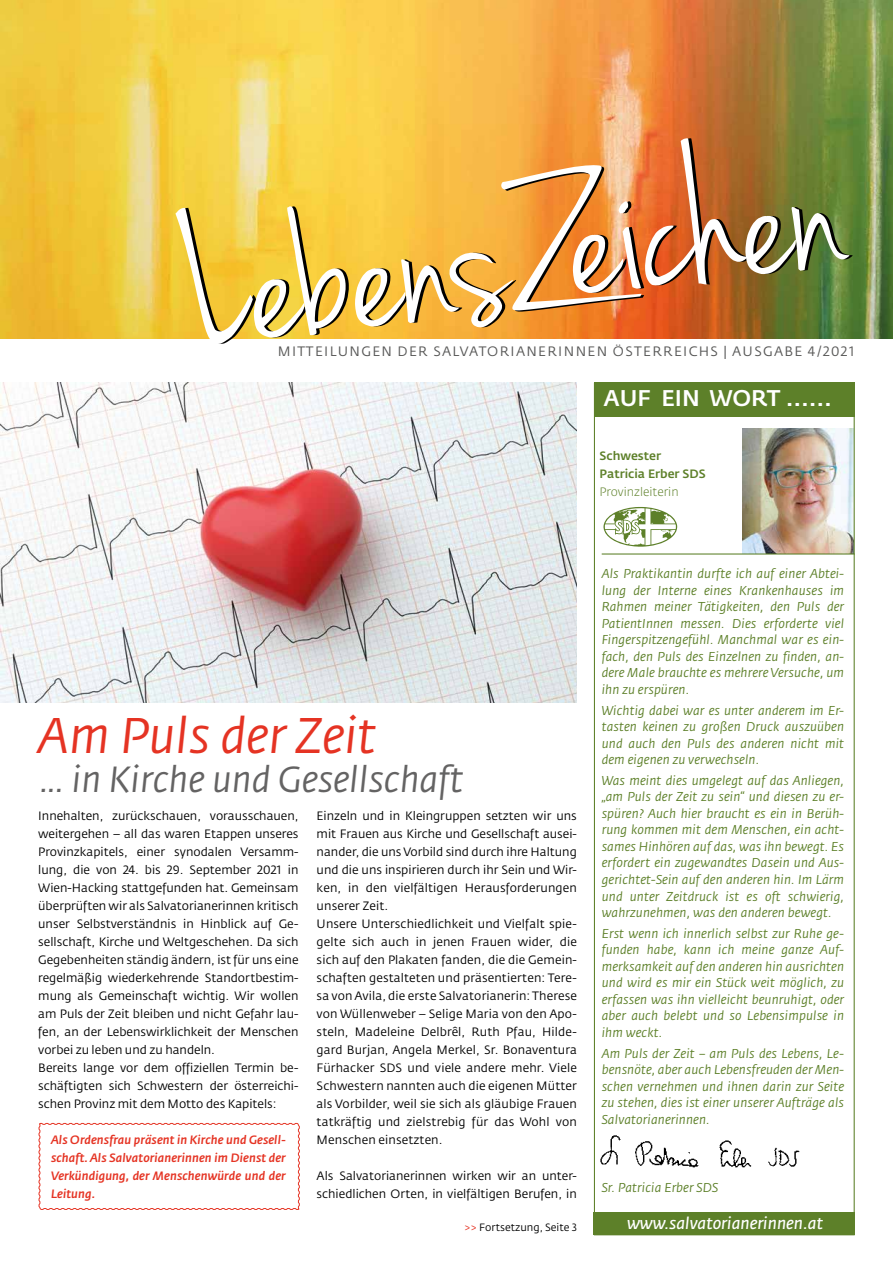
<style>
.page{position:relative;width:893px;height:1263px;background:#fff}
.page>*{position:absolute;margin:0;border:0;box-sizing:border-box;transform-origin:0 0}
.t1{font:49.5px "Fedra Sans CEVA Book Italic TF";color:#e53323}
.t2{font:36px "Fedra Sans CEVA Book Italic TF";color:#646363}
.t3{font:22.5px "Fedra Sans CEVA Medium TF";color:#fff}
.t4{font:16.5px "Fedra Sans CEVA Normal Italic TF";color:#fff}
.t5{font:13.5px "Fedra Sans CEVA";letter-spacing:.1em;color:#575756}
.t6{font:italic 12.75px/16.5px "Fedra Sans CEVA";letter-spacing:.01em;color:#5d8029;text-align:justify}
.t7{font:12px/18px "Fedra Sans CEVA";color:#000}
.t8{font:italic 500 12px/18px "Fedra Sans CEVA";letter-spacing:.01em;color:#e53323;text-align:justify}
.t9{font:12px/18px "Fedra Sans CEVA Medium TF";color:#5d8029}
.t10{font:300 12px "Fedra Sans CEVA";color:#5d8029}
.t11{font:10.5px "Fedra Sans CEVA";color:#000}
.s1{font-family:"Fedra Sans VA"}
.s2{color:#e53323}
</style>
<div class="page">
<img style="left:743px;top:428px;width:110px;height:125px">
<img style="left:0;top:0;width:893px;height:338px">
<svg style="left:175px;top:206px;width:174px;height:138px"></svg>
<img style="left:355px;top:138px;width:498px;height:189px">
<img style="left:593px;top:1133px;width:207px;height:44px">
<div style="left:594px;top:383px;width:261px;height:34px;background:#5d8029"></div>
<svg style="left:603px;top:507px;width:74px;height:40px"></svg>
<hr style="left:602px;top:553px;width:253px;height:1px;background:#5d8029">
<div style="left:593px;top:1212px;width:262px;height:23px;background:#5d8029"></div>
<img style="left:0;top:383px;width:577px;height:319px">
<svg style="left:38px;top:1122px;width:262px;height:88px"></svg>
<p class="t5" style="left:278px;top:343px;width:578px">MITTEILUNGEN DER SALVATORIANERINNEN ÖSTERREICHS | AUSGABE 4/2021</p>
<h3 class="t3" style="left:603px;top:384px;width:230px">AUF EIN WORT ......</h3>
<p class="t9" style="left:600px;top:447px;width:108px">Schwester<br>Patricia Erber SDS</p>
<p class="t10" style="left:600px;top:484px;width:81px">Provinzleiterin</p>
<h1 class="t1" style="left:38px;top:705px;width:340px">Am Puls der Zeit</h1>
<h2 class="t2" style="left:38px;top:757px;width:427px">… in Kirche und Gesellschaft</h2>
<p class="t7" style="left:38px;top:807px;width:262px">Innehalten, zurückschauen, vorausschauen, weitergehen – all das waren Etappen unseres Provinzkapitels, einer synodalen Versamm&shy;lung, die von 24. bis 29. September 2021 in Wien-Hacking stattgefunden hat. Gemeinsam überprüften wir als Salvatorianerinnen kritisch unser Selbstverständnis in Hinblick auf Ge&shy;sellschaft, Kirche und Weltgeschehen. Da sich Gegebenheiten ständig ändern, ist für uns eine regelmäßig wiederkehrende Standortbestim&shy;mung als Gemeinschaft wichtig. Wir wollen am Puls der Zeit bleiben und nicht Gefahr lau&shy;fen, an der Lebenswirklichkeit der Menschen vorbei zu leben und zu handeln.<br>Bereits lange vor dem offiziellen Termin be&shy;schäftigten sich Schwestern der österreichi&shy;schen Provinz mit dem Motto des Kapitels:</p>
<p class="t8" style="left:51px;top:1131px;width:236px">Als Ordensfrau präsent in Kirche und Gesell&shy;schaft. Als Salvatorianerinnen im Dienst der Verkündigung, der Menschenwürde und der Leitung.</p>
<p class="t7" style="left:317px;top:807px;width:262px">Einzeln und in Kleingruppen setzten wir uns mit Frauen aus Kirche und Gesellschaft ausei&shy;nander, die uns Vorbild sind durch ihre Haltung und die uns inspirieren durch ihr Sein und Wir&shy;ken, in den vielfältigen Herausforderungen unserer Zeit.<br>Unsere Unterschiedlichkeit und Vielfalt spie&shy;gelte sich auch in jenen Frauen wider, die sich auf den Plakaten fanden, die die Gemein&shy;schaften gestalteten und präsentierten: Tere&shy;sa von Avila, die erste Salvatorianerin: Therese von Wüllenweber – Selige Maria von den Apo&shy;steln, Madeleine <span class="s1">Delbrêl</span>, Ruth Pfau, Hilde&shy;gard Burjan, Angela Merkel, Sr. Bonaventura Fürhacker SDS und viele andere mehr. Viele Schwestern nannten auch die eigenen Mütter als Vorbilder, weil sie sich als gläubige Frauen tatkräftig und zielstrebig für das Wohl von Menschen einsetzten.</p>
<p class="t7" style="left:317px;top:1167px;width:262px">Als Salvatorianerinnen wirken wir an unter&shy;schiedlichen Orten, in vielfältigen Berufen, in</p>
<p class="t11" style="left:464px;top:1220px;width:114px"><span class="s2">&gt;&gt;</span> Fortsetzung, Seite 3</p>
<p class="t6" style="left:602px;top:566px;width:244px">Als Praktikantin durfte ich auf einer Abtei&shy;lung der Interne eines Krankenhauses im Rahmen meiner Tätigkeiten, den Puls der PatientInnen messen. Dies erforderte viel Fingerspitzengefühl. Manchmal war es ein&shy;fach, den Puls des Einzelnen zu finden, an&shy;dere Male brauchte es mehrere Versuche, um ihn zu erspüren.</p>
<p class="t6" style="left:602px;top:702px;width:244px">Wichtig dabei war es unter anderem im Er&shy;tasten keinen zu großen Druck auszuüben und auch den Puls des anderen nicht mit dem eigenen zu verwechseln.</p>
<p class="t6" style="left:602px;top:772px;width:244px">Was meint dies umgelegt auf das Anliegen, „am Puls der Zeit zu sein“ und diesen zu er&shy;spüren? Auch hier braucht es ein in Berüh&shy;rung kommen mit dem Menschen, ein acht&shy;sames Hinhören auf das, was ihn bewegt. Es erfordert ein zugewandtes Dasein und Aus&shy;gerichtet-Sein auf den anderen hin. Im Lärm und unter Zeitdruck ist es oft schwierig, wahrzunehmen, was den anderen bewegt.</p>
<p class="t6" style="left:602px;top:925px;width:244px">Erst wenn ich innerlich selbst zur Ruhe ge&shy;funden habe, kann ich meine ganze Auf&shy;merksamkeit auf den anderen hin ausrichten und wird es mir ein Stück weit möglich, zu erfassen was ihn vielleicht beunruhigt, oder aber auch belebt und so Lebensimpulse in ihm weckt.</p>
<p class="t6" style="left:602px;top:1045px;width:244px">Am Puls der Zeit – am Puls des Lebens, Le&shy;bensnöte, aber auch Lebensfreuden der Men&shy;schen vernehmen und ihnen darin zur Seite zu stehen, dies ist einer unserer Aufträge als Salvatorianerinnen.</p>
<p class="t6" style="left:602px;top:1179px;width:118px">Sr. Patricia Erber SDS</p>
<h3 class="t4" style="left:627px;top:1213px;width:198px">www.salvatorianerinnen.at</h3>
</div>
